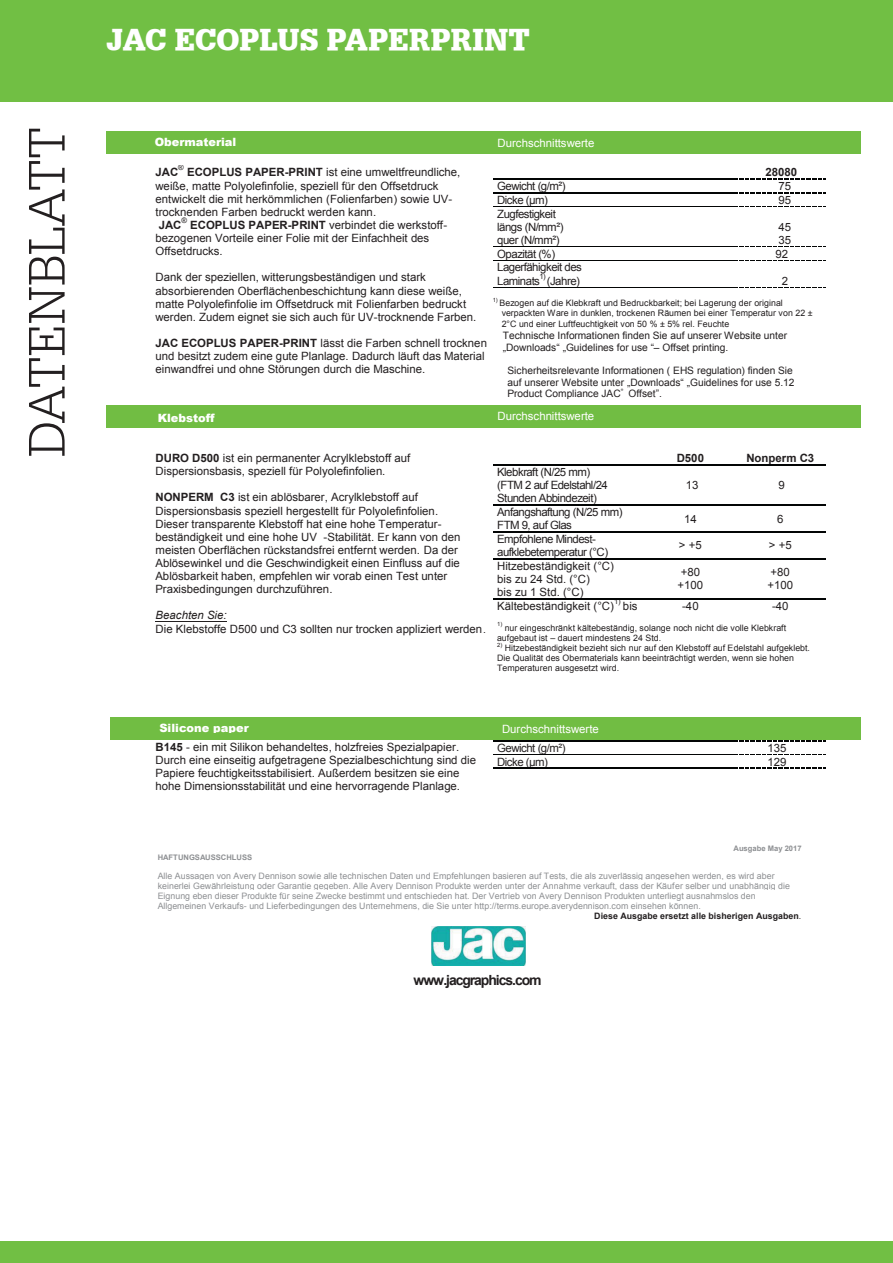
<style>
.page{position:relative;width:893px;height:1263px;background:#fff}
.page>*{position:absolute;margin:0;border:0;box-sizing:border-box;transform-origin:0 0}
.t1{font:53.4px "Egyptienne Std Cd CE Light";letter-spacing:-.005em;color:#231f20}
.t2{font:31.5px "Egyptienne Std Cd CE Bold";letter-spacing:-.01em;color:#fff}
.t3{font:700 13.95px "Arial";letter-spacing:-.075em;color:#231f20}
.t4{font:11.4px/13.2px "Arial";color:#231f20}
.t5{font:11.4px/13px "Arial";letter-spacing:-.045em;color:#231f20}
.t6{font:11.4px/13px "Arial";letter-spacing:-.05em;color:#231f20}
.t7{font:11.4px "Arial";color:#fff}
.t8{font:900 11.4px "Arial";color:#fff}
.t9{font:700 11.4px "Arial";color:#231f20}
.t10{font:11.4px "Arial";letter-spacing:-.035em;color:#231f20}
.t11{font:10.2px/11.6px "Arial";letter-spacing:-.005em;color:#231f20}
.t12{font:8.85px "Arial";color:#8d8f92}
.t13{font:8.85px/10.2px "Arial";color:#231f20}
.t14{font:700 8.85px "Arial";color:#231f20}
.t15{font:700 7.65px "Arial";color:#8d8f92}
.t16{font:7.65px "Arial";color:#231f20}
.t17{font:5.85px "Arial";color:#231f20}
.s1{font-weight:700}
.s2{font-style:italic}
.s3{font-size:10.2px}
.s4{font-weight:400}
</style>
<div class="page">
<svg style="left:493px;top:179px;width:332px;height:1px"></svg>
<svg style="left:493px;top:193px;width:332px;height:1px"></svg>
<svg style="left:493px;top:206px;width:332px;height:1px"></svg>
<svg style="left:493px;top:246px;width:332px;height:1px"></svg>
<svg style="left:493px;top:260px;width:332px;height:1px"></svg>
<svg style="left:493px;top:287px;width:332px;height:1px"></svg>
<hr style="left:156px;top:621px;width:71px;height:1px;background:#231f20">
<svg style="left:493px;top:465px;width:333px;height:1px"></svg>
<svg style="left:493px;top:505px;width:333px;height:1px"></svg>
<svg style="left:493px;top:531px;width:333px;height:1px"></svg>
<svg style="left:493px;top:558px;width:333px;height:1px"></svg>
<svg style="left:493px;top:598px;width:333px;height:1px"></svg>
<svg style="left:493px;top:740px;width:332px;height:1px"></svg>
<svg style="left:493px;top:754px;width:332px;height:1px"></svg>
<svg style="left:493px;top:768px;width:332px;height:1px"></svg>
<div style="left:106px;top:131px;width:755px;height:22px;background:#71bd43"></div>
<div style="left:106px;top:406px;width:755px;height:22px;background:#71bd43"></div>
<div style="left:111px;top:717px;width:750px;height:22px;background:#71bd43"></div>
<img style="left:431px;top:926px;width:95px;height:40px">
<div style="left:0;top:1242px;width:893px;height:21px;background:#71bf44"></div>
<div style="left:0;top:0;width:893px;height:102px;background:#71bf44"></div>
<h1 class="t1" style="left:16px;top:457px;width:332px;rotate:-90deg">DATENBLATT</h1>
<h2 class="t2" style="left:106px;top:21px;width:425px">JAC ECOPLUS PAPERPRINT</h2>
<p class="t8" style="left:155px;top:136px;width:83px">Obermaterial</p>
<p class="t7" style="left:498px;top:135px;width:98px">Durchschnittswerte</p>
<p class="t16" style="left:178px;top:163px;width:7px">®</p>
<p class="t4" style="left:156px;top:166px;width:306px;text-indent:32px"><span class="s1">ECOPLUS PAPER-PRINT</span> ist eine umweltfreundliche, weiße, matte Polyolefinfolie, speziell für den Offsetdruck entwickelt die mit herkömmlichen (Folienfarben) sowie UV&shy;trocknenden Farben bedruckt werden kann.</p>
<p class="t9" style="left:159px;top:217px;width:24px">JAC</p>
<p class="t9" style="left:156px;top:164px;width:24px">JAC</p>
<p class="t9" style="left:765px;top:164px;width:33px">28080</p>
<p class="t5" style="left:497px;top:180px;width:70px">Gewicht (g/m²)</p>
<p class="t4" style="left:779px;top:180px;width:14px">75</p>
<p class="t4" style="left:497px;top:193px;width:52px">Dicke (µm)</p>
<p class="t4" style="left:779px;top:193px;width:14px">95</p>
<p class="t5" style="left:497px;top:207px;width:68px">Zugfestigkeit längs (N/mm²) quer (N/mm²)</p>
<p class="t16" style="left:181px;top:215px;width:7px">®</p>
<p class="t4" style="left:156px;top:218px;width:293px;text-indent:35px"><span class="s1">ECOPLUS PAPER-PRINT</span> verbindet die werkstoff&shy;bezogenen Vorteile einer Folie mit der Einfachheit des<br>Offsetdrucks.</p>
<p class="t4" style="left:155px;top:271px;width:322px">Dank der speziellen, witterungsbeständigen und stark absorbierenden Oberflächenbeschichtung kann diese weiße, matte Polyolefinfolie im Offsetdruck mit Folienfarben bedruckt werden. Zudem eignet sie sich auch für UV-trocknende Farben.</p>
<p class="t4" style="left:156px;top:336px;width:333px"><span class="s1">JAC ECOPLUS PAPER-PRINT</span> lässt die Farben schnell trocknen und besitzt zudem eine gute Planlage. Dadurch läuft das Material einwandfrei und ohne Störungen durch die Maschine.</p>
<p class="t4" style="left:779px;top:220px;width:14px">45<br>35</p>
<p class="t10" style="left:497px;top:246px;width:59px">Opazität (%)</p>
<p class="t4" style="left:775px;top:247px;width:14px">92</p>
<p class="t5" style="left:497px;top:261px;width:86px">Lagerfähigkeit des<br>Laminats</p>
<p class="t16" style="left:539px;top:271px;width:8px">1)</p>
<p class="t4" style="left:547px;top:274px;width:35px">(Jahre)</p>
<p class="t4" style="left:782px;top:274px;width:8px">2</p>
<p class="t17" style="left:493px;top:296px;width:7px">1)</p>
<p class="t13" style="left:500px;top:298px;width:315px">Bezogen auf die Klebkraft und Bedruckbarkeit; bei Lagerung der original verpackten Ware in dunklen, trockenen Räumen bei einer Temperatur von 22 ±<br>2°C und einer Luftfeuchtigkeit von 50 % ± 5% rel. Feuchte</p>
<p class="t11" style="left:503px;top:330px;width:286px">Technische Informationen finden Sie auf unserer Website unter „Downloads“ „Guidelines for use “– Offset printing.</p>
<p class="t11" style="left:507px;top:365px;width:289px">Sicherheitsrelevante Informationen ( EHS regulation) finden Sie auf unserer Website unter „Downloads“ „Guidelines for use 5.12<br>Product Compliance JAC<sup>®</sup> Offset”.</p>
<p class="t8" style="left:158px;top:412px;width:58px">Klebstoff</p>
<p class="t7" style="left:497px;top:408px;width:98px">Durchschnittswerte</p>
<p class="t4" style="left:156px;top:451px;width:256px"><span class="s1">DURO D500</span> ist ein permanenter Acrylklebstoff auf<br>Dispersionsbasis, speziell für Polyolefinfolien.</p>
<p class="t4" style="left:155px;top:491px;width:307px"><span class="s1">NONPERM C3</span> ist ein ablösbarer, Acrylklebstoff auf Dispersionsbasis speziell hergestellt für Polyolefinfolien.<br>Dieser transparente Klebstoff hat eine hohe Temperatur&shy;beständigkeit und eine hohe UV -Stabilität. Er kann von den meisten Oberflächen rückstandsfrei entfernt werden. Da der Ablösewinkel und die Geschwindigkeit einen Einfluss auf die Ablösbarkeit haben, empfehlen wir vorab einen Test unter Praxisbedingungen durchzuführen.</p>
<p class="t4" style="left:156px;top:609px;width:332px"><span class="s2">Beachten Sie:<br></span>Die Klebstoffe D500 und C3 sollten nur trocken appliziert werden<span class="s3">.</span></p>
<p class="t6" style="left:497px;top:465px;width:112px">Klebkraft (N/25 mm) (FTM 2 auf Edelstahl/24<br>Stunden Abbindezeit)</p>
<p class="t9" style="left:677px;top:450px;width:29px">D500</p>
<p class="t9" style="left:746px;top:450px;width:69px">Nonperm C3</p>
<p class="t4" style="left:686px;top:479px;width:14px">13</p>
<p class="t4" style="left:779px;top:479px;width:8px">9</p>
<p class="t6" style="left:497px;top:506px;width:127px">Anfangshaftung (N/25 mm)<br>FTM 9, auf Glas</p>
<p class="t4" style="left:684px;top:512px;width:14px">14</p>
<p class="t4" style="left:777px;top:512px;width:8px">6</p>
<p class="t5" style="left:497px;top:532px;width:112px">Empfohlene Mindest&shy;aufklebetemperatur (°C)</p>
<p class="t4" style="left:679px;top:539px;width:24px">&gt; +5</p>
<p class="t4" style="left:769px;top:539px;width:24px">&gt; +5</p>
<p class="t4" style="left:497px;top:559px;width:118px">Hitzebeständigkeit (°C) bis zu 24 Std. (°C)<br>bis zu 1 Std. (°C)</p>
<p class="t4" style="left:677px;top:566px;width:27px">+80 +100</p>
<p class="t4" style="left:767px;top:566px;width:27px">+80 +100</p>
<p class="t4" style="left:497px;top:599px;width:118px">Kältebeständigkeit (°C)</p>
<p class="t16" style="left:614px;top:596px;width:8px">1)</p>
<p class="t4" style="left:623px;top:599px;width:16px">bis</p>
<p class="t4" style="left:682px;top:599px;width:18px">-40</p>
<p class="t4" style="left:772px;top:599px;width:18px">-40</p>
<p class="t17" style="left:497px;top:620px;width:7px">1)</p>
<p class="t13" style="left:497px;top:622px;width:291px;text-indent:8px">nur eingeschränkt kältebeständig, solange noch nicht die volle Klebkraft aufgebaut ist – dauert mindestens 24 Std.</p>
<p class="t17" style="left:497px;top:641px;width:7px">2)</p>
<p class="t13" style="left:497px;top:643px;width:314px;text-indent:8px">Hitzebeständigkeit bezieht sich nur auf den Klebstoff auf Edelstahl aufgeklebt.<br>Die Qualität des Obermaterials kann beeinträchtigt werden, wenn sie hohen<br>Temperaturen ausgesetzt wird.</p>
<p class="t8" style="left:159px;top:722px;width:91px">Silicone paper</p>
<p class="t7" style="left:502px;top:721px;width:98px">Durchschnittswerte</p>
<p class="t4" style="left:155px;top:740px;width:322px"><span class="s1">B145</span> - ein mit Silikon behandeltes, holzfreies Spezialpapier.<br>Durch eine einseitig aufgetragene Spezialbeschichtung sind die Papiere feuchtigkeitsstabilisiert. Außerdem besitzen sie eine hohe Dimensionsstabilität und eine hervorragende Planlage.</p>
<p class="t5" style="left:497px;top:741px;width:70px">Gewicht (g/m²)</p>
<p class="t4" style="left:767px;top:741px;width:21px">135</p>
<p class="t4" style="left:497px;top:755px;width:52px">Dicke (µm)</p>
<p class="t4" style="left:767px;top:755px;width:21px">129</p>
<p class="t15" style="left:734px;top:843px;width:70px">Ausgabe May 2017</p>
<p class="t15" style="left:158px;top:852px;width:96px">HAFTUNGSAUSSCHLUSS</p>
<p class="t12" style="left:158px;top:870px;width:618px">Alle Aussagen von Avery Dennison sowie alle technischen Daten und Empfehlungen basieren auf Tests, die als zuverlässig angesehen werden, es wird aber</p>
<p class="t12" style="left:158px;top:880px;width:634px">keinerlei Gewährleistung oder Garantie gegeben. Alle Avery Dennison Produkte werden unter der Annahme verkauft, dass der Käufer selber und unabhängig die</p>
<p class="t12" style="left:158px;top:890px;width:599px">Eignung eben dieser Produkte für seine Zwecke bestimmt und entschieden hat. Der Vertrieb von Avery Dennison Produkten unterliegt ausnahmslos den</p>
<p class="t12" style="left:158px;top:900px;width:545px">Allgemeinen Verkaufs- und Lieferbedingungen des Unternehmens, die Sie unter http://terms.europe.averydennison.com einsehen können.</p>
<p class="t14" style="left:594px;top:910px;width:209px">Diese Ausgabe ersetzt alle bisherigen Ausgaben<span class="s4">.</span></p>
<p class="t3" style="left:413px;top:970px;width:130px">www.jacgraphics.com</p>
</div>
